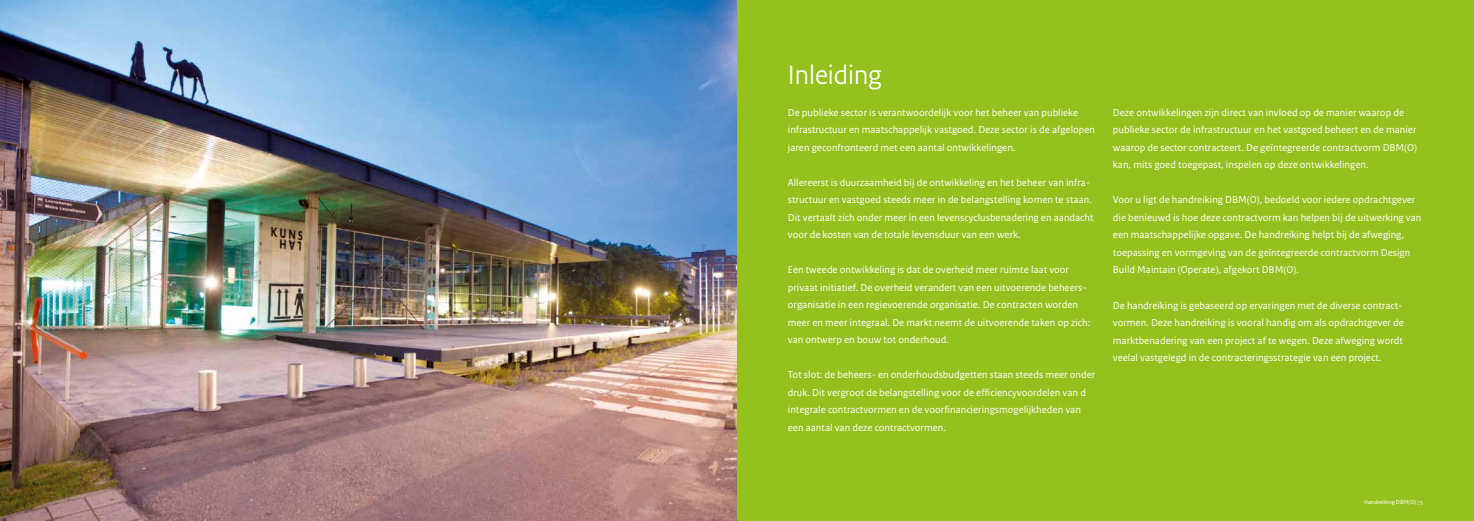
<style>
.page{position:relative;width:1474px;height:521px;background:#fff}
.page>*{position:absolute;margin:0;border:0;box-sizing:border-box;transform-origin:0 0}
.t1{font:28px "Rijksoverheid Sans Heading";color:#fff}
.t2{font:10.5px/17.5px "Rijksoverheid Sans Text";color:#fff}
.t3{font:6.12px "Rijksoverheid Sans Text";color:#fff}
</style>
<div class="page">
<div style="left:737px;top:0;width:736px;height:521px;background:#95c11f"></div>
<img style="left:0;top:0;width:737px;height:521px">
<h1 class="t1" style="left:788px;top:59px;width:95px">Inleiding</h1>
<p class="t2" style="left:788px;top:104px;width:309px">De publieke sector is verantwoordelijk voor het beheer van publieke infrastructuur en maatschappelijk vastgoed. Deze sector is de afgelopen jaren geconfronteerd met een aantal ontwikkelingen.</p>
<p class="t2" style="left:788px;top:174px;width:307px">Allereerst is duurzaamheid bij de ontwikkeling en het beheer van infra&shy;structuur en vastgoed steeds meer in de belangstelling komen te staan.<br>Dit vertaalt zich onder meer in een levenscyclusbenadering en aandacht voor de kosten van de totale levensduur van een werk.</p>
<p class="t2" style="left:788px;top:261px;width:304px">Een tweede ontwikkeling is dat de overheid meer ruimte laat voor privaat initiatief. De overheid verandert van een uitvoerende beheers&shy;organisatie in een regievoerende organisatie. De contracten worden meer en meer integraal. De markt neemt de uitvoerende taken op zich: van ontwerp en bouw tot onderhoud.</p>
<p class="t2" style="left:788px;top:366px;width:309px">Tot slot: de beheers- en onderhoudsbudgetten staan steeds meer onder druk. Dit vergroot de belangstelling voor de efficiencyvoordelen van d integrale contractvormen en de voorfinancieringsmogelijkheden van een aantal van deze contractvormen.</p>
<p class="t2" style="left:1112px;top:104px;width:306px">Deze ontwikkelingen zijn direct van invloed op de manier waarop de publieke sector de infrastructuur en het vastgoed beheert en de manier waarop de sector contracteert. De geïntegreerde contractvorm DBM(O) kan, mits goed toegepast, inspelen op deze ontwikkelingen.</p>
<p class="t2" style="left:1112px;top:191px;width:310px">Voor u ligt de handreiking DBM(O), bedoeld voor iedere opdrachtgever die benieuwd is hoe deze contractvorm kan helpen bij de uitwerking van een maatschappelijke opgave. De handreiking helpt bij de afweging, toepassing en vormgeving van de geïntegreerde contractvorm Design Build Maintain (Operate), afgekort DBM(O).</p>
<p class="t2" style="left:1112px;top:296px;width:292px">De handreiking is gebaseerd op ervaringen met de diverse contract&shy;vormen. Deze handreiking is vooral handig om als opdrachtgever de marktbenadering van een project af te wegen. Deze afweging wordt veelal vastgelegd in de contracteringsstrategie van een project.</p>
<p class="t3" style="left:1363px;top:499px;width:60px">Handreiking DBM(O) | 5</p>
</div>
